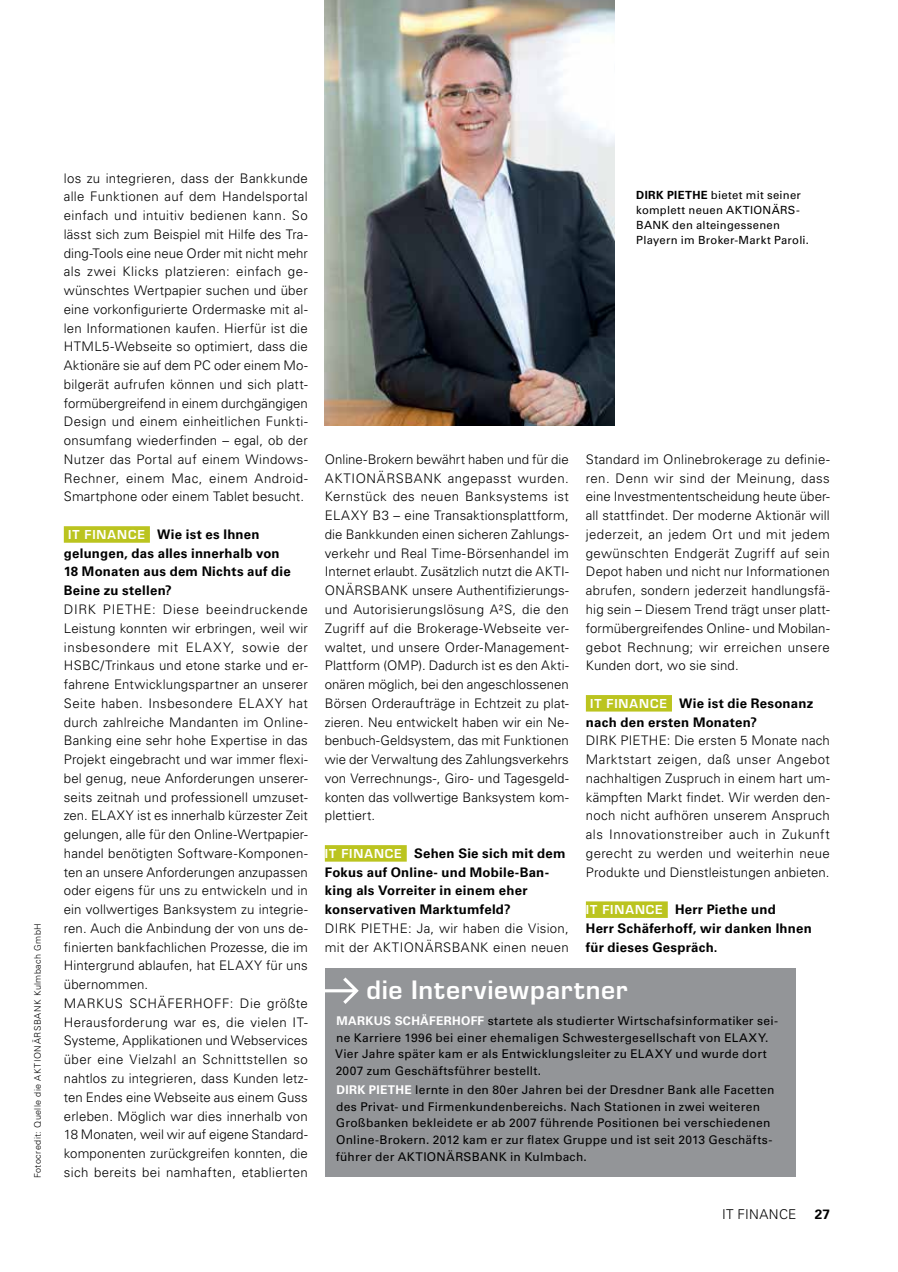
<style>
.page{position:relative;width:898px;height:1272px;background:#fff}
.page>*{position:absolute;margin:0;border:0;box-sizing:border-box;transform-origin:0 0}
.t1{font:700 27.75px "Eurostile";letter-spacing:.03em;color:#fff}
.t2{font:300 13.5px "Univers LT Std";letter-spacing:.025em;color:#000}
.t3{font:700 13.5px "Univers LT Std";color:#000}
.t4{font:300 13.2px/18.8px "Univers LT Std";letter-spacing:.01em;color:#000;text-align:justify}
.t5{font:700 13.2px/18.8px "Univers LT Std";letter-spacing:.02em;color:#000}
.t6{font:12px/16.5px "Univers LT Std";letter-spacing:.02em;color:#000}
.t7{font:11.25px/15px "Univers LT Std";letter-spacing:.025em;color:#000}
.t8{font:300 9px "Univers LT Std";letter-spacing:.055em;color:#000}
.s1{font-family:"Eurostile";font-size:13.5px;color:#fff}
.s2{font-weight:700}
.s3{font-weight:700;color:#fff}
</style>
<div class="page">
<div style="left:64px;top:526px;width:86px;height:16px;background:#bbc41f"></div>
<div style="left:325px;top:845px;width:81px;height:16px;background:#bbc41f"></div>
<div style="left:325px;top:967px;width:470px;height:209px;background:#939598"></div>
<svg style="left:325px;top:977px;width:33px;height:26px"></svg>
<img style="left:325px;top:0;width:289px;height:425px">
<div style="left:585px;top:695px;width:86px;height:16px;background:#bbc41f"></div>
<div style="left:585px;top:901px;width:82px;height:16px;background:#bbc41f"></div>
<p class="t8" style="left:32px;top:1178px;width:257px;rotate:-90deg">Fotocredit: Quelle die AKTIONÄRSBANK Kulmbach GmbH</p>
<p class="t4" style="left:64px;top:168px;width:245px">los zu integrieren, dass der Bankkunde alle Funktionen auf dem Handelsportal einfach und intuitiv bedienen kann. So lässt sich zum Beispiel mit Hilfe des Tra&shy;ding-Tools eine neue Order mit nicht mehr als zwei Klicks platzieren: einfach ge&shy;wünschtes Wertpapier suchen und über eine vorkonfigurierte Ordermaske mit al&shy;len Informationen kaufen. Hierfür ist die HTML5-Webseite so optimiert, dass die Aktionäre sie auf dem PC oder einem Mo&shy;bilgerät aufrufen können und sich platt&shy;formübergreifend in einem durchgängigen Design und einem einheitlichen Funkti&shy;onsumfang wiederfinden – egal, ob der Nutzer das Portal auf einem Windows-Rechner, einem Mac, einem Android-Smartphone oder einem Tablet besucht.</p>
<p class="t5" style="left:64px;top:525px;width:228px;text-indent:4px"><span class="s1">IT FINANCE</span> Wie ist es Ihnen gelungen, das alles innerhalb von<br>18 Monaten aus dem Nichts auf die<br>Beine zu stellen?</p>
<p class="t4" style="left:64px;top:600px;width:245px;text-align:left">DIRK PIETHE: Diese beeindruckende Leistung konnten wir erbringen, weil wir insbesondere mit ELAXY, sowie der HSBC/Trinkaus und etone starke und er&shy;fahrene Entwicklungspartner an unserer Seite haben. Insbesondere ELAXY hat durch zahlreiche Mandanten im Online-Banking eine sehr hohe Expertise in das Projekt eingebracht und war immer flexi&shy;bel genug, neue Anforderungen unserer&shy;seits zeitnah und professionell umzuset&shy;zen. ELAXY ist es innerhalb kürzester Zeit gelungen, alle für den Online-Wertpapier&shy;handel benötigten Software-Komponen&shy;ten an unsere Anforderungen anzupassen oder eigens für uns zu entwickeln und in ein vollwertiges Banksystem zu integrie&shy;ren. Auch die Anbindung der von uns de&shy;finierten bankfachlichen Prozesse, die im Hintergrund ablaufen, hat ELAXY für uns übernommen.<br>MARKUS SCHÄFERHOFF: Die größte Herausforderung war es, die vielen IT-Systeme, Applikationen und Webservices über eine Vielzahl an Schnittstellen so nahtlos zu integrieren, dass Kunden letz&shy;ten Endes eine Webseite aus einem Guss erleben. Möglich war dies innerhalb von 18 Monaten, weil wir auf eigene Standard&shy;komponenten zurückgreifen konnten, die sich bereits bei namhaften, etablierten</p>
<p class="t7" style="left:636px;top:187px;width:174px"><span class="s2">DIRK PIETHE</span> bietet mit seiner komplett neuen AKTIONÄRS-<br>BANK den alteingessenen<br>Playern im Broker-Markt Paroli.</p>
<p class="t4" style="left:325px;top:450px;width:245px">Online-Brokern bewährt haben und für die AKTIONÄRSBANK angepasst wurden.<br>Kernstück des neuen Banksystems ist ELAXY B3 – eine Transaktionsplattform, die Bankkunden einen sicheren Zahlungs&shy;verkehr und Real Time-Börsenhandel im Internet erlaubt. Zusätzlich nutzt die AKTI-ONÄRSBANK unsere Authentifizierungs&shy;und Autorisierungslösung A²S, die den Zugriff auf die Brokerage-Webseite ver&shy;waltet, und unsere Order-Management-Plattform (OMP). Dadurch ist es den Akti&shy;onären möglich, bei den angeschlossenen Börsen Orderaufträge in Echtzeit zu plat&shy;zieren. Neu entwickelt haben wir ein Ne&shy;benbuch-Geldsystem, das mit Funktionen wie der Verwaltung des Zahlungsverkehrs von Verrechnungs-, Giro- und Tagesgeld&shy;konten das vollwertige Banksystem kom&shy;plettiert.</p>
<p class="t5" style="left:325px;top:844px;width:242px"><span class="s1">IT FINANCE</span> Sehen Sie sich mit dem<br>Fokus auf Online- und Mobile-Ban&shy;king als Vorreiter in einem eher konservativen Marktumfeld?</p>
<p class="t4" style="left:325px;top:918px;width:245px">DIRK PIETHE: Ja, wir haben die Vision, mit der AKTIONÄRSBANK einen neuen</p>
<p class="t4" style="left:585px;top:450px;width:245px">Standard im Onlinebrokerage zu definie&shy;ren. Denn wir sind der Meinung, dass eine Investmententscheidung heute über&shy;all stattfindet. Der moderne Aktionär will jederzeit, an jedem Ort und mit jedem gewünschten Endgerät Zugriff auf sein Depot haben und nicht nur Informationen abrufen, sondern jederzeit handlungsfä&shy;hig sein – Diesem Trend trägt unser platt&shy;formübergreifendes Online- und Mobilan&shy;gebot Rechnung; wir erreichen unsere Kunden dort, wo sie sind.</p>
<p class="t5" style="left:585px;top:694px;width:229px;text-indent:4px"><span class="s1">IT FINANCE</span> Wie ist die Resonanz nach den ersten Monaten?</p>
<p class="t4" style="left:585px;top:731px;width:245px">DIRK PIETHE: Die ersten 5 Monate nach Marktstart zeigen, daß unser Angebot nachhaltigen Zuspruch in einem hart um&shy;kämpften Markt findet. Wir werden den&shy;noch nicht aufhören unserem Anspruch als Innovationstreiber auch in Zukunft gerecht zu werden und weiterhin neue Produkte und Dienstleistungen anbieten.</p>
<p class="t5" style="left:585px;top:900px;width:227px"><span class="s1">IT FINANCE</span> Herr Piethe und<br>Herr Schäferhoff, wir danken Ihnen für dieses Gespräch.</p>
<h1 class="t1" style="left:366px;top:974px;width:262px">die Interviewpartner</h1>
<p class="t6" style="left:335px;top:1012px;width:444px"><span class="s3">MARKUS SCHÄFERHOFF</span> startete als studierter Wirtschafsinformatiker sei&shy;ne Karriere 1996 bei einer ehemaligen Schwestergesellschaft von ELAXY.<br>Vier Jahre später kam er als Entwicklungsleiter zu ELAXY und wurde dort 2007 zum Geschäftsführer bestellt.</p>
<p class="t6" style="left:335px;top:1081px;width:440px"><span class="s3">DIRK PIETHE</span> lernte in den 80er Jahren bei der Dresdner Bank alle Facetten des Privat- und Firmenkundenbereichs. Nach Stationen in zwei weiteren Großbanken bekleidete er ab 2007 führende Positionen bei verschiedenen Online-Brokern. 2012 kam er zur flatex Gruppe und ist seit 2013 Geschäfts&shy;führer der AKTIONÄRSBANK in Kulmbach.</p>
<p class="t2" style="left:721px;top:1205px;width:76px">IT FINANCE</p>
<p class="t3" style="left:814px;top:1205px;width:17px">27</p>
</div>
